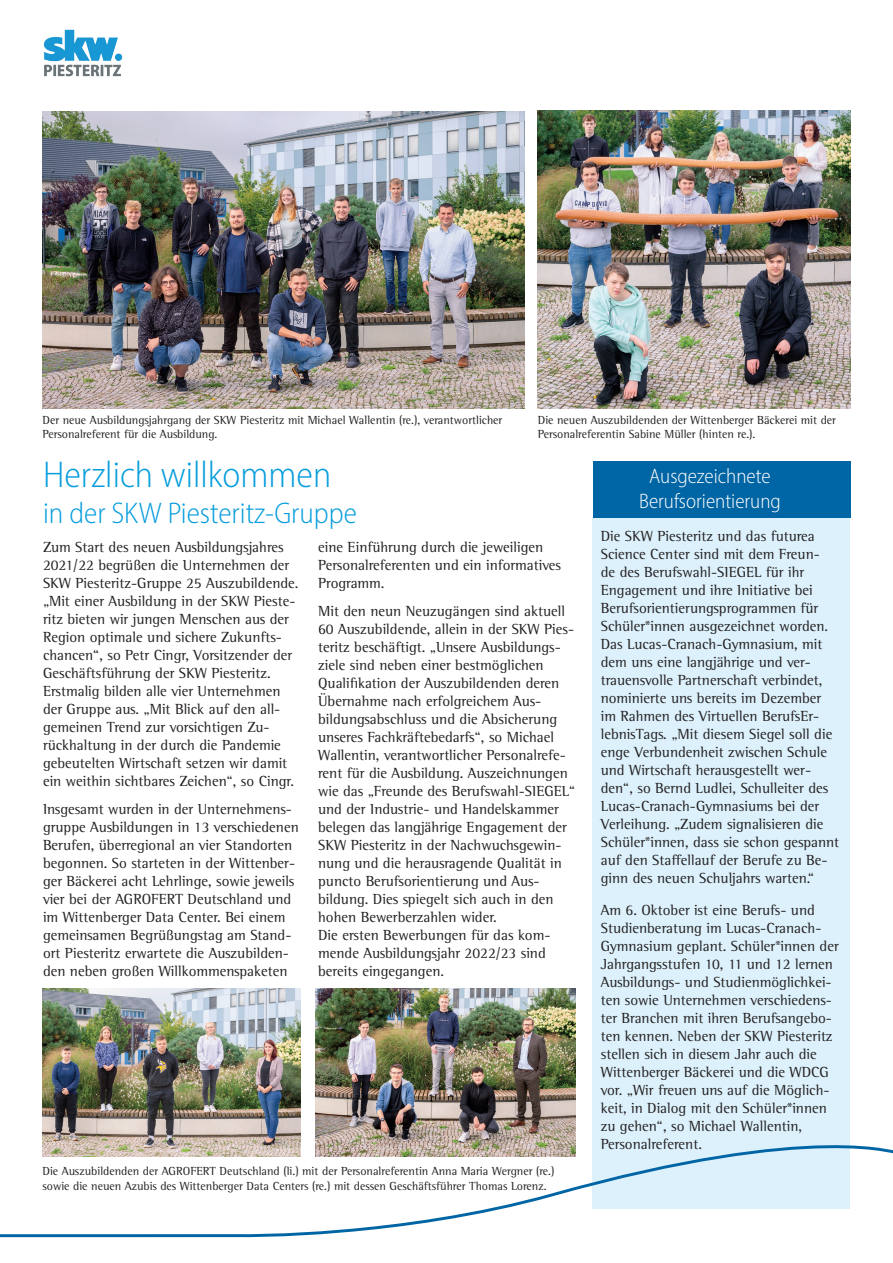
<style>
.page{position:relative;width:893px;height:1263px;background:#fff}
.page>*{position:absolute;margin:0;border:0;box-sizing:border-box;transform-origin:0 0}
.t1{font:300 semi-condensed 37.5px "Myriad Pro";color:#069ddc}
.t2{font:300 semi-condensed 30px "Myriad Pro";color:#069ddc}
.t3{font:300 semi-condensed 21px/25.2px "Myriad Pro";color:#fff;text-align:center}
.t4{font:15px/18px "Rotis Semi Serif Std";color:#231f20}
.t5{font:12px/14.4px "Rotis Semi Serif Std";color:#231f20}
</style>
<div class="page">
<div style="left:592px;top:517px;width:258px;height:692px;background:#dcf1fb"></div>
<div style="left:592px;top:461px;width:258px;height:56px;background:#0065a4"></div>
<img style="left:43px;top:29px;width:80px;height:48px">
<svg style="left:0;top:1117px;width:893px;height:121px"></svg>
<img style="left:43px;top:112px;width:481px;height:297px">
<img style="left:537px;top:111px;width:313px;height:298px">
<img style="left:316px;top:989px;width:259px;height:167px">
<img style="left:43px;top:989px;width:257px;height:167px">
<p class="t5" style="left:43px;top:413px;width:461px">Der neue Ausbildungsjahrgang der SKW Piesteritz mit Michael Wallentin (re.), verantwortlicher<br>Personalreferent für die Ausbildung.</p>
<p class="t5" style="left:538px;top:413px;width:300px">Die neuen Auszubildenden der Wittenberger Bäckerei mit der<br>Personalreferentin Sabine Müller (hinten re.).</p>
<h1 class="t1" style="left:43px;top:452px;width:290px">Herzlich willkommen</h1>
<h2 class="t2" style="left:43px;top:495px;width:315px">in der SKW Piesteritz-Gruppe</h2>
<p class="t4" style="left:43px;top:538px;width:257px">Zum Start des neuen Ausbildungsjahres 2021/22 begrüßen die Unternehmen der SKW Piesteritz-Gruppe 25 Auszubildende. „Mit einer Ausbildung in der SKW Pieste&shy;ritz bieten wir jungen Menschen aus der Region optimale und sichere Zukunfts&shy;chancen“, so Petr Cingr, Vorsitzender der Geschäftsführung der SKW Piesteritz.<br>Erstmalig bilden alle vier Unternehmen der Gruppe aus. „Mit Blick auf den all&shy;gemeinen Trend zur vorsichtigen Zu&shy;rückhaltung in der durch die Pandemie gebeutelten Wirtschaft setzen wir damit ein weithin sichtbares Zeichen“, so Cingr.</p>
<p class="t4" style="left:43px;top:800px;width:257px">Insgesamt wurden in der Unternehmens&shy;gruppe Ausbildungen in 13 verschiedenen Berufen, überregional an vier Standorten begonnen. So starteten in der Wittenber&shy;ger Bäckerei acht Lehrlinge, sowie jeweils vier bei der AGROFERT Deutschland und im Wittenberger Data Center. Bei einem gemeinsamen Begrüßungstag am Stand&shy;ort Piesteritz erwartete die Auszubilden&shy;den neben großen Willkommenspaketen</p>
<p class="t4" style="left:318px;top:538px;width:244px">eine Einführung durch die jeweiligen<br>Personalreferenten und ein informatives<br>Programm.</p>
<p class="t4" style="left:318px;top:602px;width:259px">Mit den neun Neuzugängen sind aktuell 60 Auszubildende, allein in der SKW Pies&shy;teritz beschäftigt. „Unsere Ausbildungs&shy;ziele sind neben einer bestmöglichen Qualifikation der Auszubildenden deren Übernahme nach erfolgreichem Aus&shy;bildungsabschluss und die Absicherung unseres Fachkräftebedarfs“, so Michael Wallentin, verantwortlicher Personalrefe&shy;rent für die Ausbildung. Auszeichnungen wie das „Freunde des Berufswahl-SIEGEL“ und der Industrie- und Handelskammer belegen das langjährige Engagement der SKW Piesteritz in der Nachwuchsgewin&shy;nung und die herausragende Qualität in puncto Berufsorientierung und Aus&shy;bildung. Dies spiegelt sich auch in den hohen Bewerberzahlen wider.<br>Die ersten Bewerbungen für das kom&shy;mende Ausbildungsjahr 2022/23 sind bereits eingegangen.</p>
<p class="t5" style="left:43px;top:1164px;width:513px">Die Auszubildenden der AGROFERT Deutschland (li.) mit der Personalreferentin Anna Maria Wergner (re.) sowie die neuen Azubis des Wittenberger Data Centers (re.) mit dessen Geschäftsführer Thomas Lorenz.</p>
<h3 class="t3" style="left:639px;top:463px;width:143px">Ausgezeichnete<br>Berufsorientierung</h3>
<p class="t4" style="left:601px;top:527px;width:240px">Die SKW Piesteritz und das futurea Science Center sind mit dem Freun-<br>de des Berufswahl-SIEGEL für ihr Engagement und ihre Initiative bei Berufsorientierungsprogrammen für Schüler*innen ausgezeichnet worden.<br>Das Lucas-Cranach-Gymnasium, mit dem uns eine langjährige und ver&shy;trauensvolle Partnerschaft verbindet, nominierte uns bereits im Dezember im Rahmen des Virtuellen BerufsEr&shy;lebnisTags. „Mit diesem Siegel soll die enge Verbundenheit zwischen Schule und Wirtschaft herausgestellt wer&shy;den“, so Bernd Ludlei, Schulleiter des Lucas-Cranach-Gymnasiums bei der Verleihung. „Zudem signalisieren die Schüler*innen, dass sie schon gespannt auf den Staffellauf der Berufe zu Be&shy;ginn des neuen Schuljahrs warten.“</p>
<p class="t4" style="left:601px;top:901px;width:239px">Am 6. Oktober ist eine Berufs- und Studienberatung im Lucas-Cranach-Gymnasium geplant. Schüler*innen der Jahrgangsstufen 10, 11 und 12 lernen Ausbildungs- und Studienmöglichkei&shy;ten sowie Unternehmen verschiedens&shy;ter Branchen mit ihren Berufsangebo&shy;ten kennen. Neben der SKW Piesteritz stellen sich in diesem Jahr auch die Wittenberger Bäckerei und die WDCG vor. „Wir freuen uns auf die Möglich&shy;keit, in Dialog mit den Schüler*innen zu gehen“, so Michael Wallentin, Personalreferent.</p>
</div>
